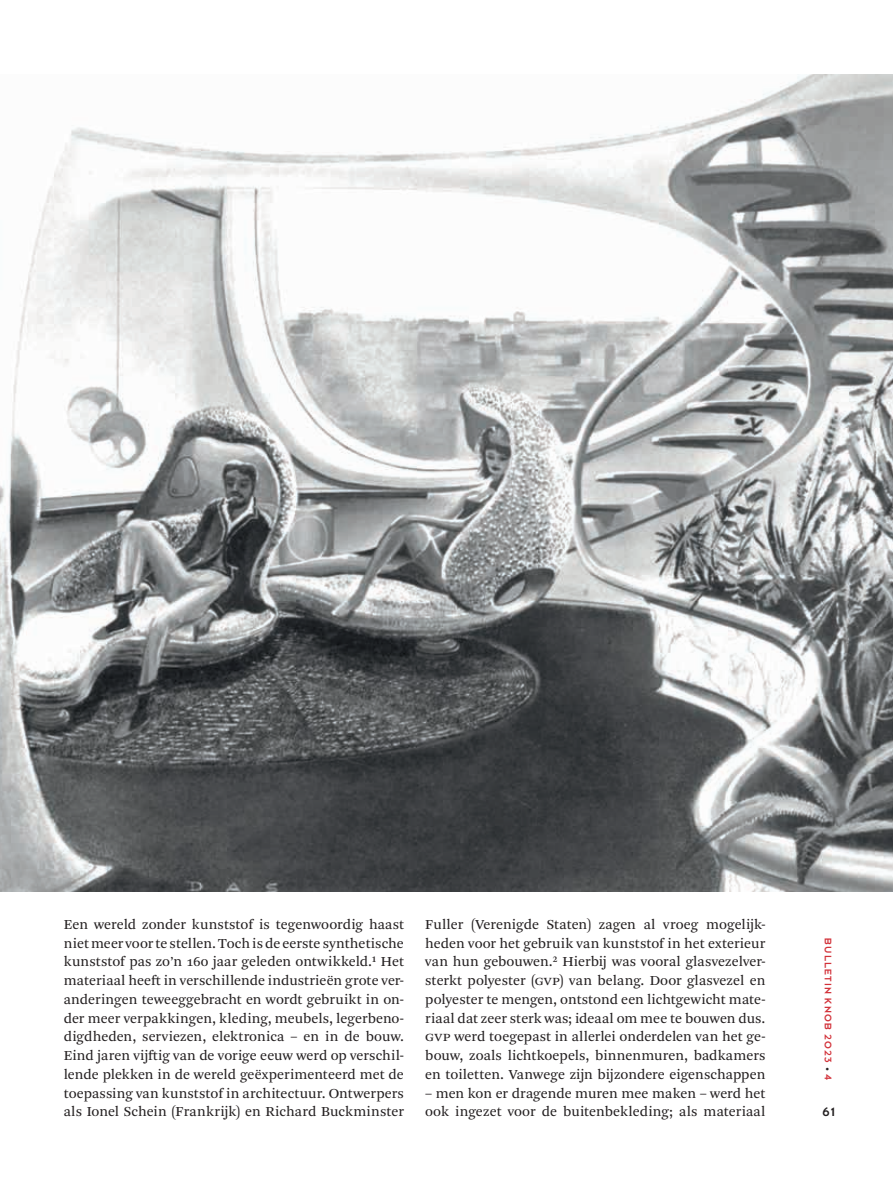
<style>
.page{position:relative;width:893px;height:1191px;background:#fff}
.page>*{position:absolute;margin:0;border:0;box-sizing:border-box;transform-origin:0 0}
.t1{font:14.4px/18.8px "Arnhem Pro Blond";letter-spacing:.005em;color:#231f20;text-align:justify}
.t2{font:13.5px "Dessau Pro";color:#231f20}
.t3{font:10.5px "Dessau Pro";letter-spacing:.11em;color:#d23139}
.s1{font-size:8.25px;color:#231f20}
</style>
<div class="page">
<img style="left:0;top:74px;width:893px;height:817px">
<p class="t1" style="left:64px;top:915px;width:342px">Een wereld zonder kunststof is tegenwoordig haast niet meer voor te stellen. Toch is de eerste synthetische kunststof pas zo’n 160 jaar geleden ontwikkeld.<sup>1</sup> Het materiaal heeft in verschillende industrieën grote ver&shy;anderingen teweeggebracht en wordt gebruikt in on&shy;der meer verpakkingen, kleding, meubels, legerbeno&shy;digdheden, serviezen, elektronica – en in de bouw.<br>Eind jaren vijftig van de vorige eeuw werd op verschil&shy;lende plekken in de wereld geëxperimenteerd met de toepassing van kunststof in architectuur. Ontwerpers als Ionel Schein (Frankrijk) en Richard Buckminster</p>
<p class="t1" style="left:425px;top:915px;width:342px">Fuller (Verenigde Staten) zagen al vroeg mogelijk&shy;heden voor het gebruik van kunststof in het exterieur van hun gebouwen.<sup>2</sup> Hierbij was vooral glasvezelver&shy;sterkt polyester (gvp) van belang. Door glasvezel en polyester te mengen, ontstond een lichtgewicht mate&shy;riaal dat zeer sterk was; ideaal om mee te bouwen dus. gvp werd toegepast in allerlei onderdelen van het ge&shy;bouw, zoals lichtkoepels, binnenmuren, badkamers en toiletten. Vanwege zijn bijzondere eigenschappen</p>
<p class="t1" style="left:425px;top:1083px;width:342px">– men kon er dragende muren mee maken – werd het ook ingezet voor de buitenbekleding; als materiaal</p>
<p class="t3" style="left:833px;top:938px;width:143px;rotate:90deg">BULLETIN KNOB 2023 <span class="s1">•</span> 4</p>
<p class="t2" style="left:822px;top:1105px;width:15px">61</p>
</div>
